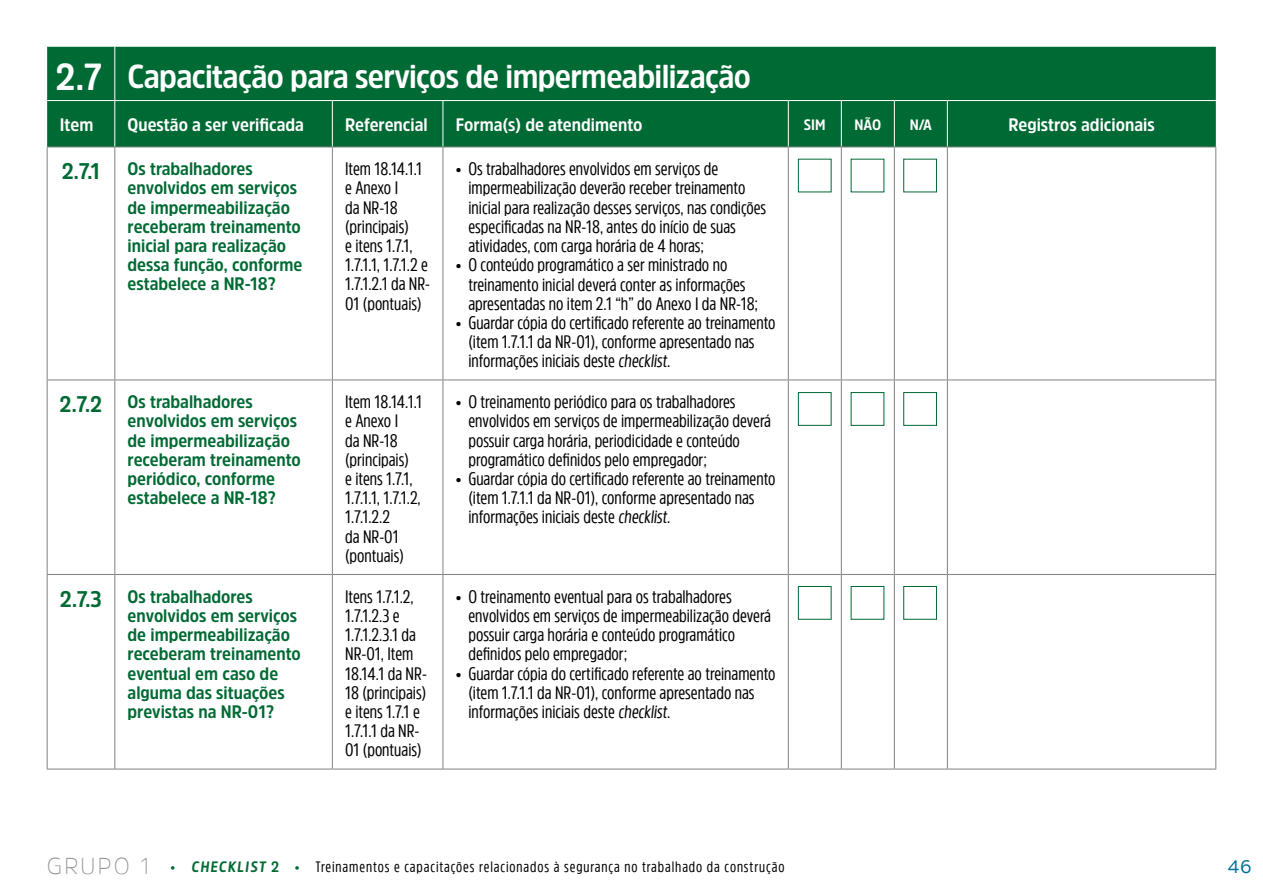
<style>
.page{position:relative;width:1263px;height:893px;background:#fff}
.page>*{position:absolute;margin:0;border:0;box-sizing:border-box;transform-origin:0 0}
.t1{font:700 33px "Amsi Pro Narw";letter-spacing:-.02em;color:#fff}
.t2{font:200 22.95px "Amsi Pro";letter-spacing:.08em;color:#939598}
.t3{font:18px/19.2px "Amsi Pro Cond";color:#000}
.t4{font:700 18px/19.2px "Amsi Pro Narw";color:#006a34}
.t5{font:700 18px "Amsi Pro Narw";color:#fff}
.t6{font:18px "Amsi Pro";color:#007196}
.t7{font:15px "Amsi Pro Cond";letter-spacing:.06em;color:#000}
.t8{font:700 15px "Amsi Pro Narw";color:#fff}
.s1{font-size:37.5px}
.s2{font-size:22.5px}
.s3{color:#006a34}
.s4{font-family:"Amsi Pro Narw";font-weight:700;color:#006a34}
</style>
<div class="page">
<div style="left:47px;top:47px;width:1169px;height:100px;background:#006a34"></div>
<hr style="left:114px;top:47px;width:1px;height:53px;background:#fff">
<hr style="left:114px;top:101px;width:1px;height:46px;background:#fff">
<hr style="left:332px;top:101px;width:1px;height:46px;background:#fff">
<hr style="left:443px;top:101px;width:1px;height:46px;background:#fff">
<hr style="left:788px;top:101px;width:1px;height:46px;background:#fff">
<hr style="left:841px;top:101px;width:1px;height:46px;background:#fff">
<hr style="left:894px;top:101px;width:1px;height:46px;background:#fff">
<hr style="left:947px;top:101px;width:1px;height:46px;background:#fff">
<hr style="left:114px;top:147px;width:1px;height:233px;background:#808285">
<hr style="left:332px;top:147px;width:1px;height:233px;background:#808285">
<hr style="left:443px;top:147px;width:1px;height:233px;background:#808285">
<hr style="left:788px;top:147px;width:1px;height:233px;background:#808285">
<hr style="left:841px;top:147px;width:1px;height:233px;background:#808285">
<hr style="left:894px;top:147px;width:1px;height:233px;background:#808285">
<hr style="left:947px;top:147px;width:1px;height:233px;background:#808285">
<hr style="left:114px;top:380px;width:1px;height:194px;background:#808285">
<hr style="left:332px;top:380px;width:1px;height:194px;background:#808285">
<hr style="left:443px;top:380px;width:1px;height:194px;background:#808285">
<hr style="left:788px;top:380px;width:1px;height:194px;background:#808285">
<hr style="left:841px;top:380px;width:1px;height:194px;background:#808285">
<hr style="left:894px;top:380px;width:1px;height:194px;background:#808285">
<hr style="left:947px;top:380px;width:1px;height:194px;background:#808285">
<hr style="left:114px;top:575px;width:1px;height:194px;background:#808285">
<hr style="left:332px;top:575px;width:1px;height:194px;background:#808285">
<hr style="left:443px;top:575px;width:1px;height:194px;background:#808285">
<hr style="left:788px;top:575px;width:1px;height:194px;background:#808285">
<hr style="left:841px;top:575px;width:1px;height:194px;background:#808285">
<hr style="left:894px;top:575px;width:1px;height:194px;background:#808285">
<hr style="left:947px;top:575px;width:1px;height:194px;background:#808285">
<hr style="left:47px;top:100px;width:68px;height:1px;background:#fff">
<hr style="left:115px;top:100px;width:217px;height:1px;background:#fff">
<hr style="left:332px;top:100px;width:111px;height:1px;background:#fff">
<hr style="left:443px;top:100px;width:345px;height:1px;background:#fff">
<hr style="left:788px;top:100px;width:53px;height:1px;background:#fff">
<hr style="left:841px;top:100px;width:53px;height:1px;background:#fff">
<hr style="left:894px;top:100px;width:53px;height:1px;background:#fff">
<hr style="left:947px;top:100px;width:269px;height:1px;background:#fff">
<hr style="left:47px;top:147px;width:1px;height:233px;background:#808285">
<hr style="left:1215px;top:147px;width:1px;height:233px;background:#808285">
<hr style="left:47px;top:380px;width:1px;height:194px;background:#808285">
<hr style="left:1215px;top:380px;width:1px;height:194px;background:#808285">
<hr style="left:47px;top:575px;width:1px;height:194px;background:#808285">
<hr style="left:1215px;top:575px;width:1px;height:194px;background:#808285">
<hr style="left:47px;top:147px;width:68px;height:1px;background:#808285">
<hr style="left:115px;top:147px;width:217px;height:1px;background:#808285">
<hr style="left:332px;top:147px;width:111px;height:1px;background:#808285">
<hr style="left:443px;top:147px;width:345px;height:1px;background:#808285">
<hr style="left:788px;top:147px;width:53px;height:1px;background:#808285">
<hr style="left:841px;top:147px;width:53px;height:1px;background:#808285">
<hr style="left:894px;top:147px;width:53px;height:1px;background:#808285">
<hr style="left:947px;top:147px;width:269px;height:1px;background:#808285">
<hr style="left:47px;top:380px;width:68px;height:1px;background:#808285">
<hr style="left:115px;top:380px;width:217px;height:1px;background:#808285">
<hr style="left:332px;top:380px;width:111px;height:1px;background:#808285">
<hr style="left:443px;top:380px;width:345px;height:1px;background:#808285">
<hr style="left:788px;top:380px;width:53px;height:1px;background:#808285">
<hr style="left:841px;top:380px;width:53px;height:1px;background:#808285">
<hr style="left:894px;top:380px;width:53px;height:1px;background:#808285">
<hr style="left:947px;top:380px;width:269px;height:1px;background:#808285">
<hr style="left:47px;top:574px;width:68px;height:1px;background:#808285">
<hr style="left:115px;top:574px;width:217px;height:1px;background:#808285">
<hr style="left:332px;top:574px;width:111px;height:1px;background:#808285">
<hr style="left:443px;top:574px;width:345px;height:1px;background:#808285">
<hr style="left:788px;top:574px;width:53px;height:1px;background:#808285">
<hr style="left:841px;top:574px;width:53px;height:1px;background:#808285">
<hr style="left:894px;top:574px;width:53px;height:1px;background:#808285">
<hr style="left:947px;top:574px;width:269px;height:1px;background:#808285">
<hr style="left:47px;top:769px;width:68px;height:1px;background:#808285">
<hr style="left:115px;top:769px;width:217px;height:1px;background:#808285">
<hr style="left:332px;top:769px;width:111px;height:1px;background:#808285">
<hr style="left:443px;top:769px;width:345px;height:1px;background:#808285">
<hr style="left:788px;top:769px;width:53px;height:1px;background:#808285">
<hr style="left:841px;top:769px;width:53px;height:1px;background:#808285">
<hr style="left:894px;top:769px;width:53px;height:1px;background:#808285">
<hr style="left:947px;top:769px;width:269px;height:1px;background:#808285">
<div style="left:903px;top:159px;width:34px;height:33px;border:1px solid #006a34"></div>
<div style="left:851px;top:392px;width:33px;height:34px;border:1px solid #006a34"></div>
<div style="left:798px;top:392px;width:33px;height:34px;border:1px solid #006a34"></div>
<div style="left:903px;top:392px;width:34px;height:34px;border:1px solid #006a34"></div>
<div style="left:851px;top:586px;width:33px;height:34px;border:1px solid #006a34"></div>
<div style="left:798px;top:586px;width:33px;height:34px;border:1px solid #006a34"></div>
<div style="left:903px;top:586px;width:34px;height:34px;border:1px solid #006a34"></div>
<h1 class="t1" style="left:56px;top:54px;width:697px"><span class="s1">2.7</span> Capacitação para serviços de impermeabilização</h1>
<p class="t5" style="left:60px;top:113px;width:35px">Item</p>
<p class="t5" style="left:128px;top:113px;width:178px">Questão a ser verificada</p>
<p class="t5" style="left:345px;top:113px;width:84px">Referencial</p>
<p class="t5" style="left:456px;top:113px;width:188px">Forma(s) de atendimento</p>
<p class="t8" style="left:804px;top:115px;width:23px">SIM</p>
<p class="t8" style="left:854px;top:115px;width:28px">NÃO</p>
<p class="t8" style="left:910px;top:115px;width:24px">N/A</p>
<p class="t5" style="left:1008px;top:113px;width:148px">Registros adicionais</p>
<p class="t4" style="left:128px;top:159px;width:176px;text-indent:-66px"><span class="s2">2.7.1</span> Os trabalhadores envolvidos em serviços de impermeabilização receberam treinamento inicial para realização dessa função, conforme estabelece a NR-18?</p>
<p class="t3" style="left:345px;top:159px;width:87px">Item 18.14.1.1 e Anexo I<br>da NR-18 (principais)<br>e itens 1.7.1,<br>1.7.1.1, 1.7.1.2 e<br>1.7.1.2.1 da NR-<br>01 (pontuais)</p>
<p class="t3" style="left:468px;top:159px;width:299px;text-indent:-13px">• Os trabalhadores envolvidos em serviços de impermeabilização deverão receber treinamento inicial para realização desses serviços, nas condições especificadas na NR-18, antes do início de suas atividades, com carga horária de 4 horas;</p>
<p class="t3" style="left:468px;top:255px;width:291px;text-indent:-13px">• O conteúdo programático a ser ministrado no treinamento inicial deverá conter as informações apresentadas no item 2.1 “h” do Anexo I da NR-18;</p>
<p class="t3" style="left:468px;top:312px;width:309px;text-indent:-13px">• Guardar cópia do certificado referente ao treinamento (item 1.7.1.1 da NR-01), conforme apresentado nas informações iniciais deste checklist.</p>
<p class="t4" style="left:128px;top:392px;width:175px;text-indent:-68px"><span class="s2">2.7.2</span> Os trabalhadores envolvidos em serviços de impermeabilização receberam treinamento periódico, conforme estabelece a NR-18?</p>
<p class="t3" style="left:345px;top:392px;width:79px">Item 18.14.1.1 e Anexo I<br>da NR-18 (principais)<br>e itens 1.7.1,<br>1.7.1.1, 1.7.1.2,<br>1.7.1.2.2<br>da NR-01 (pontuais)</p>
<p class="t3" style="left:468px;top:392px;width:304px;text-indent:-13px">• O treinamento periódico para os trabalhadores envolvidos em serviços de impermeabilização deverá possuir carga horária, periodicidade e conteúdo programático definidos pelo empregador;</p>
<p class="t3" style="left:468px;top:469px;width:309px;text-indent:-13px">• Guardar cópia do certificado referente ao treinamento (item 1.7.1.1 da NR-01), conforme apresentado nas informações iniciais deste checklist.</p>
<p class="t4" style="left:128px;top:586px;width:175px;text-indent:-68px"><span class="s2">2.7.3</span> Os trabalhadores envolvidos em serviços de impermeabilização receberam treinamento eventual em caso de alguma das situações previstas na NR-01?</p>
<p class="t3" style="left:345px;top:586px;width:83px">Itens 1.7.1.2,<br>1.7.1.2.3 e<br>1.7.1.2.3.1 da<br>NR-01, Item<br>18.14.1 da NR-<br>18 (principais) e itens 1.7.1 e<br>1.7.1.1 da NR-<br>01 (pontuais)</p>
<p class="t3" style="left:468px;top:586px;width:304px;text-indent:-13px">• O treinamento eventual para os trabalhadores envolvidos em serviços de impermeabilização deverá possuir carga horária e conteúdo programático definidos pelo empregador;</p>
<p class="t3" style="left:468px;top:663px;width:309px;text-indent:-13px">• Guardar cópia do certificado referente ao treinamento (item 1.7.1.1 da NR-01), conforme apresentado nas informações iniciais deste checklist.</p>
<p class="t2" style="left:47px;top:849px;width:105px">GRUPO 1</p>
<p class="t7" style="left:170px;top:856px;width:615px"><span class="s3">•</span> <span class="s4">CHECKLIST 2</span> <span class="s3">•</span> Treinamentos e capacitações relacionados à segurança no trabalhado da construção</p>
<p class="t6" style="left:1227px;top:854px;width:26px">46</p>
</div>
